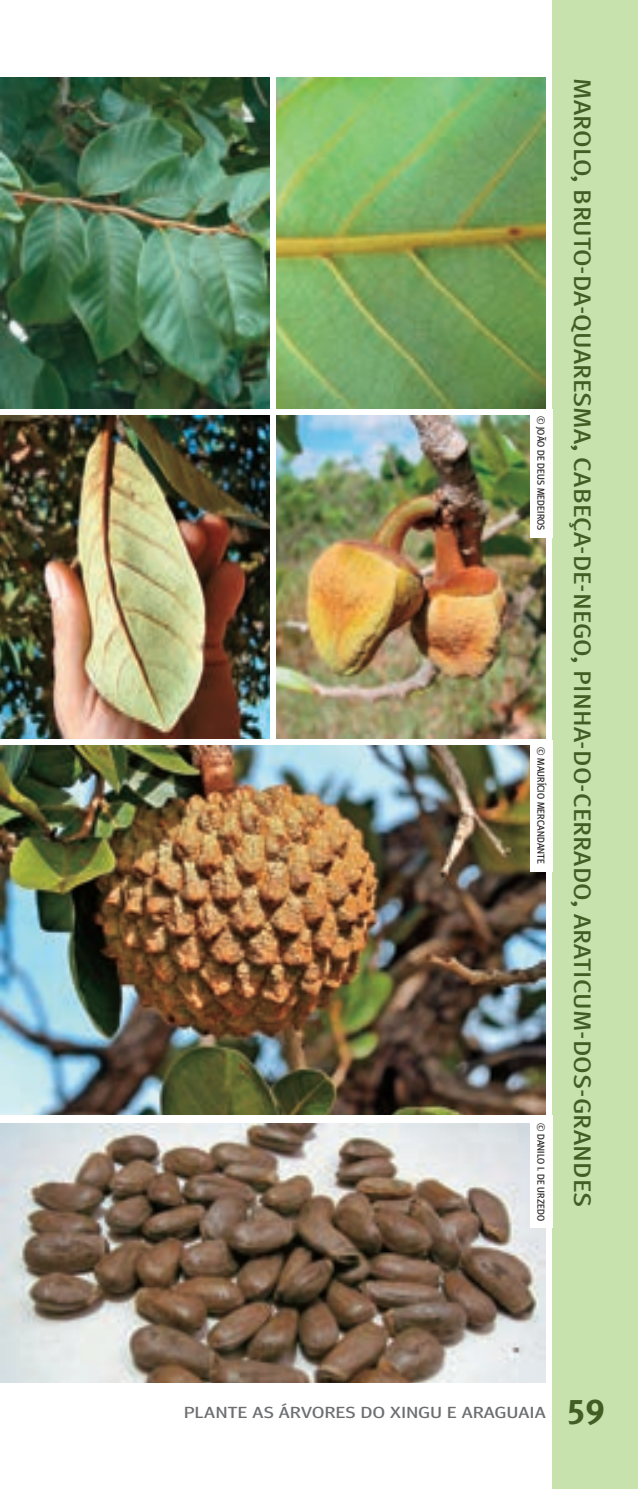
<style>
.page{position:relative;width:638px;height:1489px;background:#fff}
.page>*{position:absolute;margin:0;border:0;box-sizing:border-box;transform-origin:0 0}
.t1{font:700 35px "Meta Pro";color:#415f25}
.t2{font:500 condensed 24px "Meta Pro";letter-spacing:.005em;color:#415f25;scale:1.25 1}
.t3{font:16px "Meta Headline";letter-spacing:.02em;color:#6c6d70;scale:1.25 1}
.t4{font:10px "Meta Headline";letter-spacing:.02em;color:#231f20}
</style>
<div class="page">
<div style="left:553px;top:0;width:85px;height:1488px;background:#c8e2ae"></div>
<img style="left:0;top:1123px;width:546px;height:259px">
<img style="left:0;top:745px;width:546px;height:369px">
<img style="left:276px;top:78px;width:270px;height:330px">
<img style="left:0;top:78px;width:269px;height:330px">
<img style="left:276px;top:415px;width:270px;height:323px">
<img style="left:0;top:415px;width:269px;height:323px">
<div style="left:530px;top:409px;width:22px;height:128px;background:#fff"></div>
<div style="left:530px;top:739px;width:22px;height:132px;background:#fff"></div>
<div style="left:530px;top:1115px;width:22px;height:112px;background:#fff"></div>
<p class="t4" style="left:547px;top:416px;width:116px;rotate:90deg">© JOÃO DE DEUS MEDEIROS</p>
<p class="t4" style="left:547px;top:747px;width:119px;rotate:90deg">© MAURÍCIO MERCANDANTE</p>
<p class="t4" style="left:547px;top:1122px;width:100px;rotate:90deg">© DANILO I. DE URZEDO</p>
<p class="t2" style="left:600px;top:78px;width:904px;rotate:90deg">MAROLO, BRUTO-DA-QUARESMA, CABEÇA-DE-NEGO, PINHA-DO-CERRADO, ARATICUM-DOS-GRANDES</p>
<p class="t3" style="left:184px;top:1402px;width:291px">PLANTE AS ÁRVORES DO XINGU E ARAGUAIA</p>
<h1 class="t1" style="left:567px;top:1378px;width:40px">59</h1>
</div>
